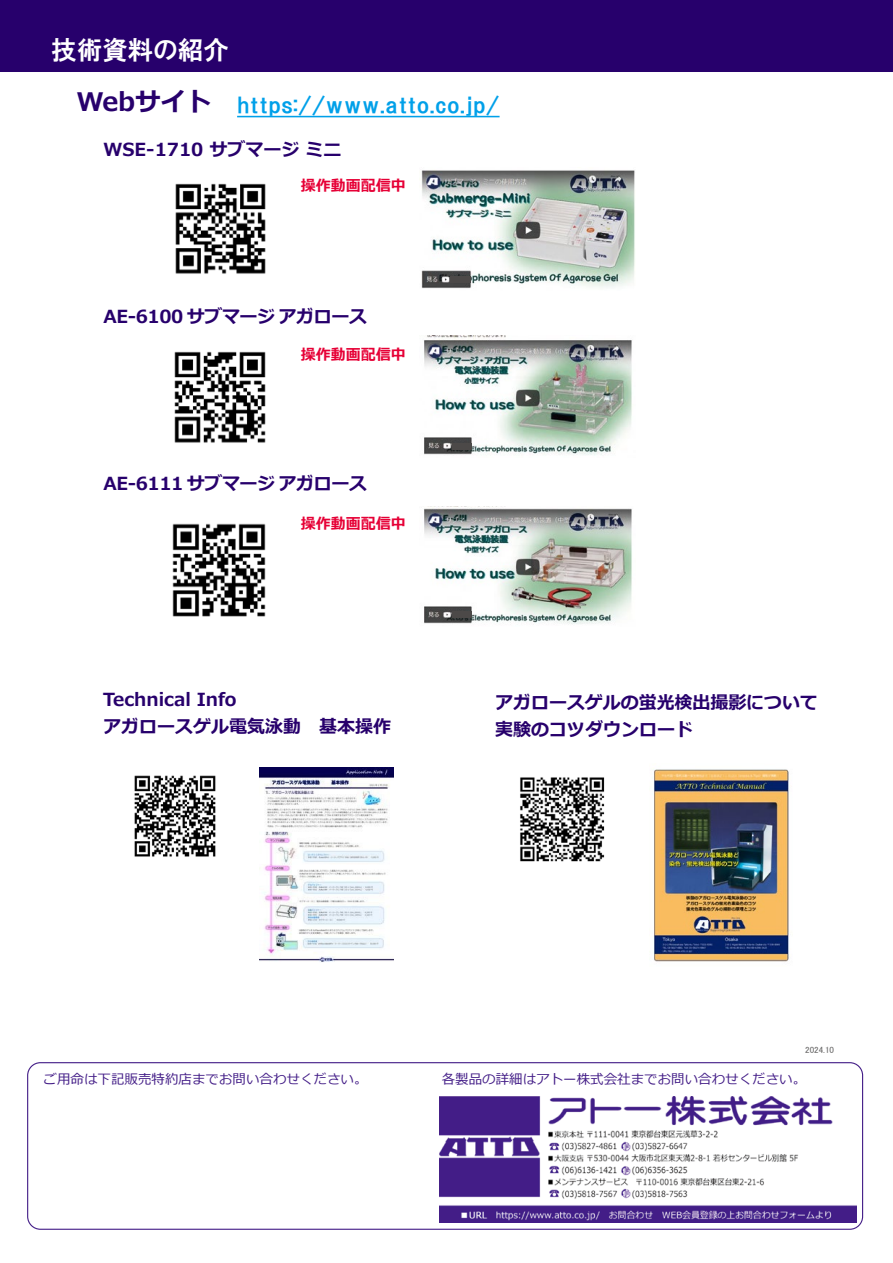
<style>
.page{position:relative;width:893px;height:1263px;background:#fff}
.page>*{position:absolute;margin:0;border:0;box-sizing:border-box;transform-origin:0 0}
.t1{font:25.5px "HGP Gothic E";color:#fff}
.t2{font:21px "HGP Gothic E";color:#00a0e9;scale:1.2 1}
.t3{font:700 18px/27px "Meiryo";letter-spacing:-.005em;color:#27006c}
.t4{font:700 15px "Meiryo";color:#e60036}
.t5{font:13.5px "Meiryo";color:#431d87}
.t6{font:9px "MS P Gothic";color:#686767}
.s1{font-family:"Meiryo";font-weight:700;font-size:25.5px;color:#27006c}
</style>
<div class="page">
<div style="left:27px;top:1062px;width:836px;height:168px;border:1px solid #431d87;border-radius:13px"></div>
<img style="left:440px;top:1097px;width:416px;height:125px">
<div style="left:0;top:0;width:893px;height:72px;background:#27006c"></div>
<hr style="left:237px;top:116px;width:263px;height:1px;background:#00a0e9">
<img style="left:421px;top:170px;width:214px;height:119px">
<img style="left:424px;top:335px;width:208px;height:120px">
<img style="left:424px;top:508px;width:208px;height:116px">
<img style="left:259px;top:767px;width:134px;height:195px">
<img style="left:653px;top:769px;width:136px;height:193px">
<img style="left:134px;top:775px;width:82px;height:82px">
<img style="left:520px;top:777px;width:85px;height:85px">
<div style="left:451px;top:276px;width:20px;height:6px;background:#4c4948"></div>
<div style="left:452px;top:443px;width:20px;height:6px;background:#4c4948"></div>
<div style="left:452px;top:611px;width:20px;height:7px;background:#4c4948"></div>
<img style="left:175px;top:183px;width:91px;height:91px">
<img style="left:174px;top:351px;width:92px;height:92px">
<img style="left:172px;top:523px;width:94px;height:94px">
<h1 class="t1" style="left:51px;top:37px;width:179px">技術資料の紹介</h1>
<p class="t2" style="left:77px;top:95px;width:354px"><span class="s1">Webサイト</span> https://www.atto.co.jp/</p>
<p class="t3" style="left:103px;top:137px;width:239px">WSE-1710 サブマージ ミニ</p>
<p class="t4" style="left:301px;top:175px;width:107px">操作動画配信中</p>
<p class="t3" style="left:103px;top:304px;width:265px">AE-6100 サブマージ アガロース</p>
<p class="t4" style="left:301px;top:344px;width:107px">操作動画配信中</p>
<p class="t3" style="left:103px;top:471px;width:265px">AE-6111 サブマージ アガロース</p>
<p class="t4" style="left:301px;top:513px;width:107px">操作動画配信中</p>
<p class="t3" style="left:103px;top:687px;width:289px">Technical Info<br>アガロースゲル電気泳動　基本操作</p>
<p class="t3" style="left:495px;top:690px;width:324px">アガロースゲルの蛍光検出撮影について実験のコツダウンロード</p>
<p class="t5" style="left:44px;top:1069px;width:325px">ご用命は下記販売特約店までお問い合わせください。</p>
<p class="t5" style="left:442px;top:1070px;width:366px">各製品の詳細はアトー株式会社までお問い合わせください。</p>
<p class="t6" style="left:805px;top:1045px;width:30px">2024.10</p>
</div>
